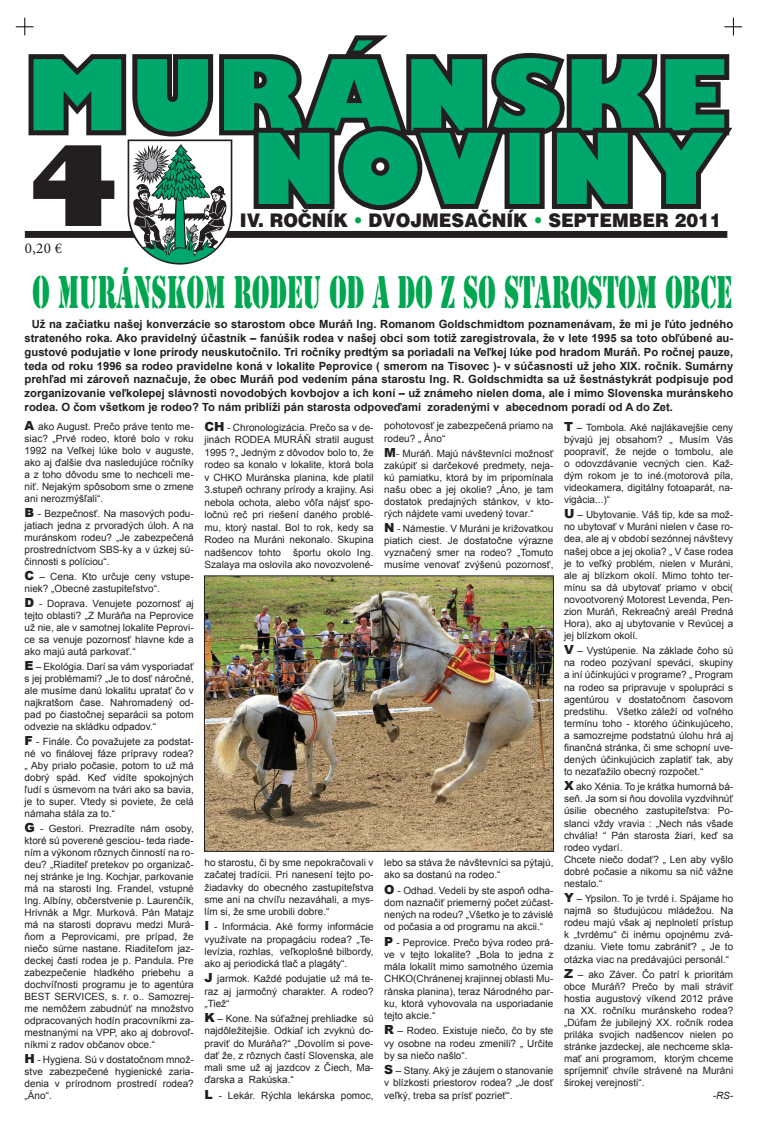
<style>
.page{position:relative;width:765px;height:1134px;background:#fff}
.page>*{position:absolute;margin:0;border:0;box-sizing:border-box;transform-origin:0 0}
.t1{font:800 108.12px "Gilbert";color:#231f20}
.t2{font:42.75px "Stencil Std";color:#00a650;scale:.57 1}
.t3{font:900 18.75px "Switzerland";color:#231f20;scale:.94 1}
.t4{font:15px "Minion Pro";color:#231f20}
.t5{font:700 11.25px/13.8px "Arial";color:#231f20;text-align:justify}
.t6{font:10px/12.1px "Arial";color:#231f20;text-align:justify}
.t7{font:italic 10px "Arial";color:#231f20}
.s1{color:#00a650}
.s2{font-weight:900;font-size:12.5px}
</style>
<div class="page">
<svg style="left:16px;top:18px;width:726px;height:247px"></svg>
<img style="left:206px;top:577px;width:346px;height:273px">
<div style="left:204px;top:575px;width:350px;height:277px;border:1px solid #231f20"></div>
<h1 class="t1" style="left:28px;top:136px;width:94px">4</h1>
<h3 class="t3" style="left:240px;top:212px;width:514px">IV. ROČNÍK <span class="s1">•</span> DVOJMESAČNÍK <span class="s1">•</span> SEPTEMBER 2011</h3>
<h3 class="t4" style="left:25px;top:242px;width:39px">0,20 €</h3>
<h2 class="t2" style="left:32px;top:269px;width:1230px">O MURÁNSKOM RODEU OD A DO Z SO STAROSTOM OBCE</h2>
<p class="t5" style="left:25px;top:318px;width:710px;text-indent:7px">Už na začiatku našej konverzácie so starostom obce Muráň Ing. Romanom Goldschmidtom poznamenávam, že mi je ľúto jedného strateného roka. Ako pravidelný účastník – fanúšik rodea v našej obci som totiž zaregistrovala, že v lete 1995 sa toto obľúbené au&shy;gustové podujatie v lone prírody neuskutočnilo. Tri ročníky predtým sa poriadali na Veľkej lúke pod hradom Muráň. Po ročnej pauze, teda od roku 1996 sa rodeo pravidelne koná v lokalite Peprovice ( smerom na Tisovec )- v súčasnosti už jeho XIX. ročník. Sumárny prehľad mi zároveň naznačuje, že obec Muráň pod vedením pána starostu Ing. R. Goldschmidta sa už šestnástykrát podpisuje pod zorganizovanie veľkolepej slávnosti novodobých kovbojov a ich koní – už známeho nielen doma, ale i mimo Slovenska muránskeho rodea. O čom všetkom je rodeo? To nám priblíži pán starosta odpoveďami zoradenými v abecednom poradí od A do Zet.</p>
<p class="t6" style="left:204px;top:421px;width:171px;line-height:12.5px"><span class="s2">CH</span> - Chronologizácia. Prečo sa v de&shy;jinách RODEA MURÁŇ stratil august 1995 ?„ Jedným z dôvodov bolo to, že rodeo sa konalo v lokalite, ktorá bola v CHKO Muránska planina, kde platil 3.stupeň ochrany prírody a krajiny. Asi nebola ochota, alebo vôľa nájsť spo&shy;ločnú reč pri riešení daného problé&shy;mu, ktorý nastal. Bol to rok, kedy sa Rodeo na Muráni nekonalo. Skupina nadšencov tohto športu okolo Ing.<br>Szalaya ma oslovila ako novozvolené-</p>
<p class="t6" style="left:25px;top:420px;width:171px"><span class="s2">A</span> ako August. Prečo práve tento me&shy;siac? „Prvé rodeo, ktoré bolo v roku 1992 na Veľkej lúke bolo v auguste, ako aj ďalšie dva nasledujúce ročníky a z toho dôvodu sme to nechceli me&shy;niť. Nejakým spôsobom sme o zmene ani nerozmýšľali“.</p>
<p class="t6" style="left:25px;top:507px;width:171px"><span class="s2">B</span> - Bezpečnosť. Na masových podu&shy;jatiach jedna z prvoradých úloh. A na muránskom rodeu? „Je zabezpečená prostredníctvom SBS-ky a v úzkej sú&shy;činnosti s políciou“.</p>
<p class="t6" style="left:25px;top:570px;width:171px"><span class="s2">C</span> – Cena. Kto určuje ceny vstupe&shy;niek? „Obecné zastupiteľstvo“.</p>
<p class="t6" style="left:25px;top:597px;width:171px"><span class="s2">D</span> - Doprava. Venujete pozornosť aj tejto oblasti? „Z Muráňa na Peprovice už nie, ale v samotnej lokalite Peprovi&shy;ce sa venuje pozornosť hlavne kde a ako majú autá parkovať.“</p>
<p class="t6" style="left:25px;top:660px;width:171px"><span class="s2">E</span> – Ekológia. Darí sa vám vysporiadať s jej problémami? „Je to dosť náročné, ale musíme danú lokalitu upratať čo v najkratšom čase. Nahromadený od&shy;pad po čiastočnej separácii sa potom odvezie na skládku odpadov.“</p>
<p class="t6" style="left:25px;top:735px;width:171px"><span class="s2">F</span> - Finále. Čo považujete za podstat&shy;né vo finálovej fáze prípravy rodea? „ Aby prialo počasie, potom to už má dobrý spád. Keď vidíte spokojných ľudí s úsmevom na tvári ako sa bavia, je to super. Vtedy si poviete, že celá námaha stála za to.“</p>
<p class="t6" style="left:25px;top:822px;width:171px"><span class="s2">G</span> - Gestori. Prezradíte nám osoby, ktoré sú poverené gesciou- teda riade&shy;ním a výkonom rôznych činností na ro&shy;deu? „Riaditeľ pretekov po organizač&shy;nej stránke je Ing. Kochjar, parkovanie má na starosti Ing. Frandel, vstupné Ing. Albíny, občerstvenie p. Laurenčík, Hrivnák a Mgr. Murková. Pán Matajz má na starosti dopravu medzi Murá&shy;ňom a Peprovicami, pre prípad, že niečo súrne nastane. Riaditeľom jaz&shy;deckej časti rodea je p. Pandula. Pre zabezpečenie hladkého priebehu a dochvíľnosti programu je to agentúra BEST SERVICES, s. r. o.. Samozrej&shy;me nemôžem zabudnúť na množstvo odpracovaných hodín pracovníkmi za&shy;mestnanými na VPP, ako aj dobrovoľ&shy;níkmi z radov občanov obce.“</p>
<p class="t6" style="left:25px;top:1053px;width:171px"><span class="s2">H</span> - Hygiena. Sú v dostatočnom množ&shy;stve zabezpečené hygienické zaria&shy;denia v prírodnom prostredí rodea? „Áno“.</p>
<p class="t6" style="left:564px;top:421px;width:171px"><span class="s2">T</span> – Tombola. Aké najlákavejšie ceny bývajú jej obsahom? „ Musím Vás poopraviť, že nejde o tombolu, ale o odovzdávanie vecných cien. Kaž&shy;dým rokom je to iné.(motorová píla, videokamera, digitálny fotoaparát, na&shy;vigácia...)“</p>
<p class="t6" style="left:564px;top:509px;width:171px"><span class="s2">U</span> – Ubytovanie. Váš tip, kde sa mož&shy;no ubytovať v Muráni nielen v čase ro&shy;dea, ale aj v období sezónnej návštevy našej obce a jej okolia? „ V čase rodea je to veľký problém, nielen v Muráni, ale aj blízkom okolí. Mimo tohto ter&shy;mínu sa dá ubytovať priamo v obci( novootvorený Motorest Levenda, Pen&shy;zion Muráň, Rekreačný areál Predná Hora), ako aj ubytovanie v Revúcej a jej blízkom okolí.</p>
<p class="t6" style="left:564px;top:645px;width:171px"><span class="s2">V</span> – Vystúpenie. Na základe čoho sú na rodeo pozývaní speváci, skupiny a iní účinkujúci v programe? „ Program na rodeo sa pripravuje v spolupráci s agentúrou v dostatočnom časovom predstihu. Všetko záleží od voľného termínu toho - ktorého účinkujúceho, a samozrejme podstatnú úlohu hrá aj finančná stránka, či sme schopní uve&shy;dených účinkujúcich zaplatiť tak, aby to nezaťažilo obecný rozpočet.“</p>
<p class="t6" style="left:564px;top:781px;width:171px;text-align:left"><span class="s2">X</span> ako Xénia. To je krátka humorná bá&shy;seň. Ja som si ňou dovolila vyzdvihnúť úsilie obecného zastupiteľstva: Po&shy;slanci vždy vravia : „Nech nás všade chvália! “ Pán starosta žiari, keď sa rodeo vydarí.<br>Chcete niečo dodať? „ Len aby vyšlo dobré počasie a nikomu sa nič vážne nestalo.“</p>
<p class="t6" style="left:564px;top:892px;width:171px"><span class="s2">Y</span> – Ypsilon. To je tvrdé i. Spájame ho najmä so študujúcou mládežou. Na rodeu majú však aj neplnoletí prístup k „tvrdému“ či inému opojnému zvá&shy;dzaniu. Viete tomu zabrániť? „ Je to otázka viac na predávajúci personál.“</p>
<p class="t6" style="left:564px;top:968px;width:171px"><span class="s2">Z</span> – ako Záver. Čo patrí k prioritám obce Muráň? Prečo by mali stráviť hostia augustový víkend 2012 práve na XX. ročníku muránskeho rodea? „Dúfam že jubilejný XX. ročník rodea priláka svojich nadšencov nielen po stránke jazdeckej, ale nechceme skla&shy;mať ani programom, ktorým chceme spríjemniť chvíle strávené na Muráni širokej verejnosti“.</p>
<p class="t7" style="left:713px;top:1089px;width:22px">-RS-</p>
<p class="t6" style="left:384px;top:420px;width:171px">pohotovosť je zabezpečená priamo na rodeu? „ Áno“</p>
<p class="t6" style="left:384px;top:447px;width:171px"><span class="s2">M</span>- Muráň. Majú návštevníci možnosť zakúpiť si darčekové predmety, neja&shy;kú pamiatku, ktorá by im pripomínala našu obec a jej okolie? „Áno, je tam dostatok predajných stánkov, v kto&shy;rých nájdete vami uvedený tovar.“</p>
<p class="t6" style="left:384px;top:522px;width:171px"><span class="s2">N</span> - Námestie. V Muráni je križovatkou piatich ciest. Je dostatočne výrazne vyznačený smer na rodeo? „Tomuto musíme venovať zvýšenú pozornosť,</p>
<p class="t6" style="left:204px;top:857px;width:171px">ho starostu, či by sme nepokračovali v začatej tradícii. Pri nanesení tejto po&shy;žiadavky do obecného zastupiteľstva sme ani na chvíľu nezaváhali, a mys&shy;lím si, že sme urobili dobre.“</p>
<p class="t6" style="left:204px;top:921px;width:171px"><span class="s2">I</span> - Informácia. Aké formy informácie využívate na propagáciu rodea? „Te&shy;levízia, rozhlas, veľkoplošné bilbordy, ako aj periodická tlač a plagáty“.</p>
<p class="t6" style="left:204px;top:973px;width:171px"><span class="s2">J</span> jarmok. Každé podujatie už má te&shy;raz aj jarmočný charakter. A rodeo? „Tiež“</p>
<p class="t6" style="left:204px;top:1012px;width:171px"><span class="s2">K</span> – Kone. Na súťažnej prehliadke sú najdôležitejšie. Odkiaľ ich zvyknú do&shy;praviť do Muráňa?“ „Dovolím si pove&shy;dať že, z rôznych častí Slovenska, ale mali sme už aj jazdcov z Čiech, Ma&shy;ďarska a Rakúska.“</p>
<p class="t6" style="left:204px;top:1089px;width:171px"><span class="s2">L</span> - Lekár. Rýchla lekárska pomoc,</p>
<p class="t6" style="left:384px;top:857px;width:171px">lebo sa stáva že návštevníci sa pýtajú, ako sa dostanú na rodeo.“</p>
<p class="t6" style="left:384px;top:884px;width:171px"><span class="s2">O</span> - Odhad. Vedeli by ste aspoň odha&shy;dom naznačiť priemerný počet zúčast&shy;nených na rodeu? „Všetko je to závislé od počasia a od programu na akcii.“</p>
<p class="t6" style="left:384px;top:936px;width:171px"><span class="s2">P</span> - Peprovice. Prečo býva rodeo prá&shy;ve v tejto lokalite? „Bola to jedna z mála lokalít mimo samotného územia CHKO(Chránenej krajinnej oblasti Mu&shy;ránska planina), teraz Národného par&shy;ku, ktorá vyhovovala na usporiadanie tejto akcie.“</p>
<p class="t6" style="left:384px;top:1025px;width:171px"><span class="s2">R</span> – Rodeo. Existuje niečo, čo by ste vy osobne na rodeu zmenili? „ Určite by sa niečo našlo“.</p>
<p class="t6" style="left:384px;top:1064px;width:171px"><span class="s2">S</span> – Stany. Aký je záujem o stanovanie v blízkosti priestorov rodea? „Je dosť veľký, treba sa prísť pozrieť“.</p>
</div>
